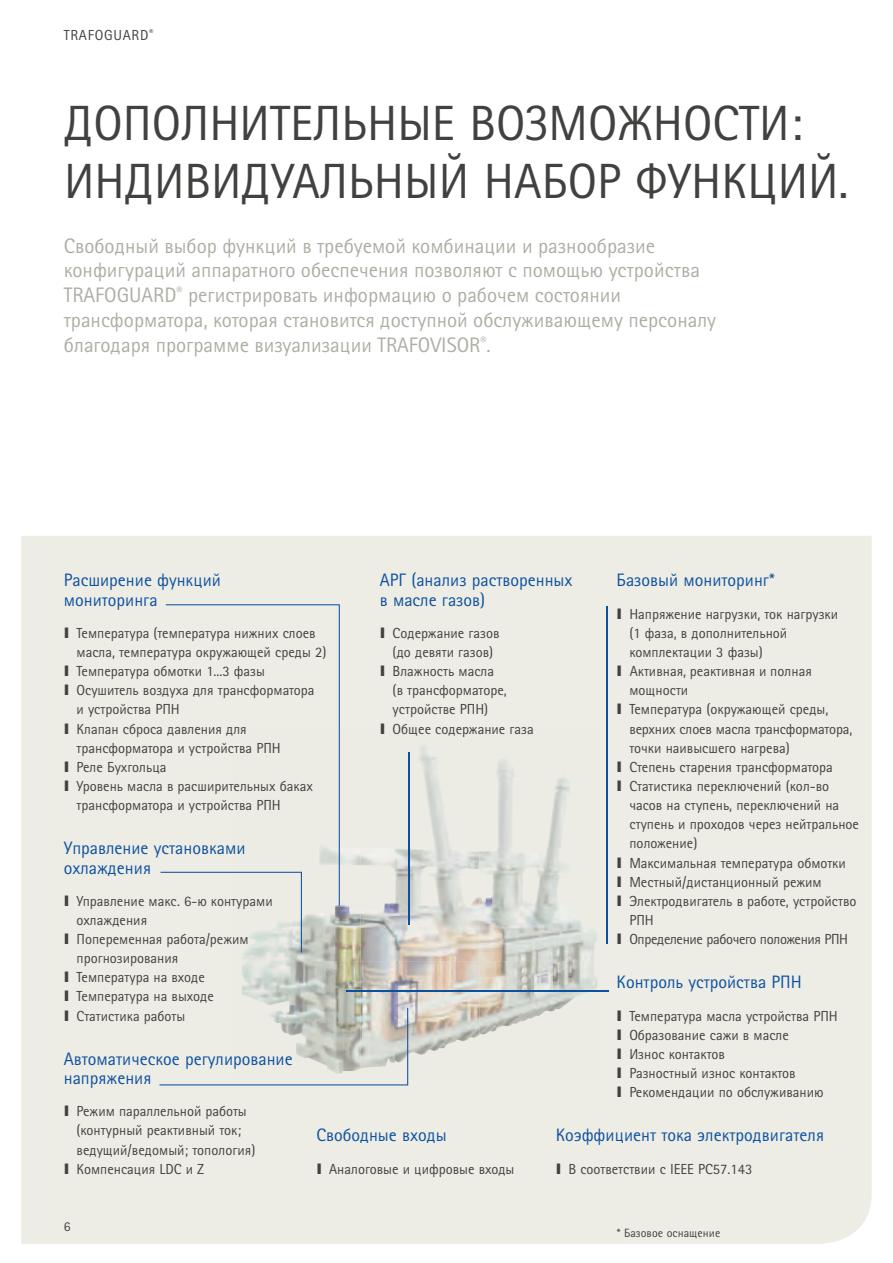
<style>
.page{position:relative;width:893px;height:1263px;background:#fff}
.page>*{position:absolute;margin:0;border:0;box-sizing:border-box;transform-origin:0 0}
.t1{font:49.5px/57.4px "Rotis Sans Serif Pro Cyr";color:#414140}
.t2{font:21px/24.8px "Rotis Sans Serif Pro Cyr";color:#afaea5}
.t3{font:18px/19.2px "Rotis Sans Serif Pro Cyr";color:#0d519e}
.t4{font:14.55px/19.2px "Rotis Sans Serif Pro Cyr";color:#414140}
.t5{font:14.55px "Rotis Sans Serif Pro Cyr";letter-spacing:-.025em;color:#414140}
.t6{font:14.55px "Rotis Sans Serif Pro Cyr";letter-spacing:.05em;color:#414140}
.t7{font:13.5px "Rotis Sans Serif Pro Cyr";color:#414140}
.t8{font:13.5px "Rotis Sans Serif";color:#414140}
.t9{font:12px "Rotis Sans Serif Pro Cyr";letter-spacing:.005em;color:#414140}
.s1{font-family:"Arial";font-weight:900}
</style>
<div class="page">
<div style="left:21px;top:536px;width:851px;height:708px;background:#edece5"></div>
<div style="left:340px;top:723px;width:280px;height:355px;background:#edece5"></div>
<svg style="left:241px;top:727px;width:359px;height:351px;background:#dcdcd5"></svg>
<hr style="left:606px;top:607px;width:1px;height:337px;background:#0d519e">
<hr style="left:408px;top:753px;width:1px;height:172px;background:#0d519e">
<hr style="left:346px;top:991px;width:263px;height:1px;background:#0d519e">
<svg style="left:159px;top:1008px;width:249px;height:77px;background:#dbdcd5"></svg>
<div style="left:166px;top:604px;width:174px;height:302px;background:#edece5"></div>
<svg style="left:161px;top:872px;width:141px;height:80px;background:#e6e7e1"></svg>
<p class="t6" style="left:64px;top:26px;width:91px">TRAFOGUARD<sup>®</sup></p>
<h1 class="t1" style="left:64px;top:95px;width:786px">ДОПОЛНИТЕЛЬНЫЕ ВОЗМОЖНОСТИ:<br>ИНДИВИДУАЛЬНЫЙ НАБОР ФУНКЦИЙ.</h1>
<p class="t2" style="left:64px;top:233px;width:654px">СВОБОДНЫЙ ВЫБОР ФУНКЦИЙ В ТРЕБУЕМОЙ КОМБИНАЦИИ И РАЗНООБРАЗИЕ КОНФИГУРАЦИЙ АППАРАТНОГО ОБЕСПЕЧЕНИЯ ПОЗВОЛЯЮТ С ПОМОЩЬЮ УСТРОЙСТВА TRAFOGUARD<sup>®</sup> РЕГИСТРИРОВАТЬ ИНФОРМАЦИЮ О РАБОЧЕМ СОСТОЯНИИ ТРАНСФОРМАТОРА, КОТОРАЯ СТАНОВИТСЯ ДОСТУПНОЙ ОБСЛУЖИВАЮЩЕМУ ПЕРСОНАЛУ БЛАГОДАРЯ ПРОГРАММЕ ВИЗУАЛИЗАЦИИ TRAFOVISOR<sup>®</sup>.</p>
<p class="t3" style="left:380px;top:571px;width:194px">АРГ (АНАЛИЗ РАСТВОРЕННЫХ<br>В МАСЛЕ ГАЗОВ)</p>
<p class="t4" style="left:380px;top:623px;width:121px"><span class="s1">I</span> СОДЕРЖАНИЕ ГАЗОВ</p>
<p class="t4" style="left:393px;top:643px;width:102px">(ДО ДЕВЯТИ ГАЗОВ)</p>
<p class="t4" style="left:380px;top:662px;width:116px"><span class="s1">I</span> ВЛАЖНОСТЬ МАСЛА</p>
<p class="t4" style="left:393px;top:681px;width:116px">(В ТРАНСФОРМАТОРЕ,</p>
<p class="t4" style="left:393px;top:700px;width:97px">УСТРОЙСТВЕ РПН)</p>
<p class="t4" style="left:380px;top:719px;width:155px"><span class="s1">I</span> ОБЩЕЕ СОДЕРЖАНИЕ ГАЗА</p>
<p class="t3" style="left:617px;top:571px;width:160px">БАЗОВЫЙ МОНИТОРИНГ*</p>
<p class="t4" style="left:617px;top:604px;width:223px"><span class="s1">I</span> НАПРЯЖЕНИЕ НАГРУЗКИ, ТОК НАГРУЗКИ</p>
<p class="t4" style="left:629px;top:623px;width:159px">(1 ФАЗА, В ДОПОЛНИТЕЛЬНОЙ</p>
<p class="t4" style="left:629px;top:643px;width:135px">КОМПЛЕКТАЦИИ 3 ФАЗЫ)</p>
<p class="t4" style="left:617px;top:662px;width:197px"><span class="s1">I</span> АКТИВНАЯ, РЕАКТИВНАЯ И ПОЛНАЯ</p>
<p class="t4" style="left:629px;top:681px;width:61px">МОЩНОСТИ</p>
<p class="t4" style="left:617px;top:700px;width:213px"><span class="s1">I</span> ТЕМПЕРАТУРА (ОКРУЖАЮЩЕЙ СРЕДЫ,</p>
<p class="t4" style="left:629px;top:719px;width:224px">ВЕРХНИХ СЛОЕВ МАСЛА ТРАНСФОРМАТОРА,</p>
<p class="t4" style="left:629px;top:738px;width:162px">ТОЧКИ НАИВЫСШЕГО НАГРЕВА)</p>
<p class="t4" style="left:617px;top:757px;width:218px"><span class="s1">I</span> СТЕПЕНЬ СТАРЕНИЯ ТРАНСФОРМАТОРА</p>
<p class="t4" style="left:617px;top:776px;width:214px"><span class="s1">I</span> СТАТИСТИКА ПЕРЕКЛЮЧЕНИЙ (КОЛ-ВО</p>
<p class="t4" style="left:629px;top:796px;width:211px">ЧАСОВ НА СТУПЕНЬ, ПЕРЕКЛЮЧЕНИЙ НА</p>
<p class="t4" style="left:629px;top:815px;width:231px">СТУПЕНЬ И ПРОХОДОВ ЧЕРЕЗ НЕЙТРАЛЬНОЕ</p>
<p class="t4" style="left:629px;top:834px;width:70px">ПОЛОЖЕНИЕ)</p>
<p class="t4" style="left:617px;top:853px;width:231px"><span class="s1">I</span> МАКСИМАЛЬНАЯ ТЕМПЕРАТУРА ОБМОТКИ</p>
<p class="t4" style="left:617px;top:872px;width:207px"><span class="s1">I</span> МЕСТНЫЙ/ДИСТАНЦИОННЫЙ РЕЖИМ</p>
<p class="t4" style="left:617px;top:891px;width:242px"><span class="s1">I</span> ЭЛЕКТРОДВИГАТЕЛЬ В РАБОТЕ, УСТРОЙСТВО</p>
<p class="t4" style="left:629px;top:910px;width:26px">РПН</p>
<p class="t5" style="left:617px;top:930px;width:233px"><span class="s1">I</span> ОПРЕДЕЛЕНИЕ РАБОЧЕГО ПОЛОЖЕНИЯ РПН</p>
<p class="t3" style="left:64px;top:571px;width:159px">РАСШИРЕНИЕ ФУНКЦИЙ<br>МОНИТОРИНГА</p>
<p class="t4" style="left:64px;top:623px;width:253px"><span class="s1">I</span> ТЕМПЕРАТУРА (ТЕМПЕРАТУРА НИЖНИХ СЛОЕВ</p>
<p class="t4" style="left:77px;top:643px;width:251px">МАСЛА, ТЕМПЕРАТУРА ОКРУЖАЮЩЕЙ СРЕДЫ 2)</p>
<p class="t4" style="left:64px;top:662px;width:203px"><span class="s1">I</span> ТЕМПЕРАТУРА ОБМОТКИ 1...3 ФАЗЫ</p>
<p class="t4" style="left:64px;top:681px;width:252px"><span class="s1">I</span> ОСУШИТЕЛЬ ВОЗДУХА ДЛЯ ТРАНСФОРМАТОРА</p>
<p class="t4" style="left:77px;top:700px;width:105px">И УСТРОЙСТВА РПН</p>
<p class="t4" style="left:64px;top:719px;width:184px"><span class="s1">I</span> КЛАПАН СБРОСА ДАВЛЕНИЯ ДЛЯ</p>
<p class="t4" style="left:77px;top:738px;width:206px">ТРАНСФОРМАТОРА И УСТРОЙСТВА РПН</p>
<p class="t4" style="left:64px;top:757px;width:104px"><span class="s1">I</span> РЕЛЕ БУХГОЛЬЦА</p>
<p class="t4" style="left:64px;top:776px;width:251px"><span class="s1">I</span> УРОВЕНЬ МАСЛА В РАСШИРИТЕЛЬНЫХ БАКАХ</p>
<p class="t4" style="left:77px;top:796px;width:206px">ТРАНСФОРМАТОРА И УСТРОЙСТВА РПН</p>
<p class="t3" style="left:64px;top:839px;width:183px">УПРАВЛЕНИЕ УСТАНОВКАМИ<br>ОХЛАЖДЕНИЯ</p>
<p class="t4" style="left:64px;top:891px;width:210px"><span class="s1">I</span> УПРАВЛЕНИЕ МАКС. 6-Ю КОНТУРАМИ</p>
<p class="t4" style="left:77px;top:910px;width:72px">ОХЛАЖДЕНИЯ</p>
<p class="t4" style="left:64px;top:930px;width:186px"><span class="s1">I</span> ПОПЕРЕМЕННАЯ РАБОТА/РЕЖИМ</p>
<p class="t4" style="left:77px;top:949px;width:103px">ПРОГНОЗИРОВАНИЯ</p>
<p class="t4" style="left:64px;top:968px;width:143px"><span class="s1">I</span> ТЕМПЕРАТУРА НА ВХОДЕ</p>
<p class="t4" style="left:64px;top:987px;width:152px"><span class="s1">I</span> ТЕМПЕРАТУРА НА ВЫХОДЕ</p>
<p class="t4" style="left:64px;top:1006px;width:123px"><span class="s1">I</span> СТАТИСТИКА РАБОТЫ</p>
<p class="t3" style="left:617px;top:973px;width:187px">КОНТРОЛЬ УСТРОЙСТВА РПН</p>
<p class="t4" style="left:617px;top:1006px;width:223px"><span class="s1">I</span> ТЕМПЕРАТУРА МАСЛА УСТРОЙСТВА РПН<br><span class="s1">I</span> ОБРАЗОВАНИЕ САЖИ В МАСЛЕ<br><span class="s1">I</span> ИЗНОС КОНТАКТОВ<br><span class="s1">I</span> РАЗНОСТНЫЙ ИЗНОС КОНТАКТОВ<br><span class="s1">I</span> РЕКОМЕНДАЦИИ ПО ОБСЛУЖИВАНИЮ</p>
<p class="t3" style="left:64px;top:1049px;width:230px">АВТОМАТИЧЕСКОЕ РЕГУЛИРОВАНИЕ<br>НАПРЯЖЕНИЯ</p>
<p class="t4" style="left:64px;top:1102px;width:185px"><span class="s1">I</span> РЕЖИМ ПАРАЛЛЕЛЬНОЙ РАБОТЫ</p>
<p class="t4" style="left:77px;top:1121px;width:166px">(КОНТУРНЫЙ РЕАКТИВНЫЙ ТОК;</p>
<p class="t4" style="left:77px;top:1140px;width:180px">ВЕДУЩИЙ/ВЕДОМЫЙ; ТОПОЛОГИЯ)</p>
<p class="t4" style="left:64px;top:1159px;width:142px"><span class="s1">I</span> КОМПЕНСАЦИЯ LDC И Z</p>
<p class="t3" style="left:316px;top:1126px;width:132px">СВОБОДНЫЕ ВХОДЫ</p>
<p class="t4" style="left:316px;top:1159px;width:200px"><span class="s1">I</span> АНАЛОГОВЫЕ И ЦИФРОВЫЕ ВХОДЫ</p>
<p class="t3" style="left:556px;top:1126px;width:270px">КОЭФФИЦИЕНТ ТОКА ЭЛЕКТРОДВИГАТЕЛЯ</p>
<p class="t4" style="left:556px;top:1159px;width:198px"><span class="s1">I</span> В СООТВЕТСТВИИ С IEEE PC57.143</p>
<p class="t8" style="left:64px;top:1218px;width:8px">6</p>
<p class="t7" style="left:64px;top:1218px;width:8px">5</p>
<p class="t9" style="left:617px;top:1226px;width:105px">* БАЗОВОЕ ОСНАЩЕНИЕ</p>
</div>
